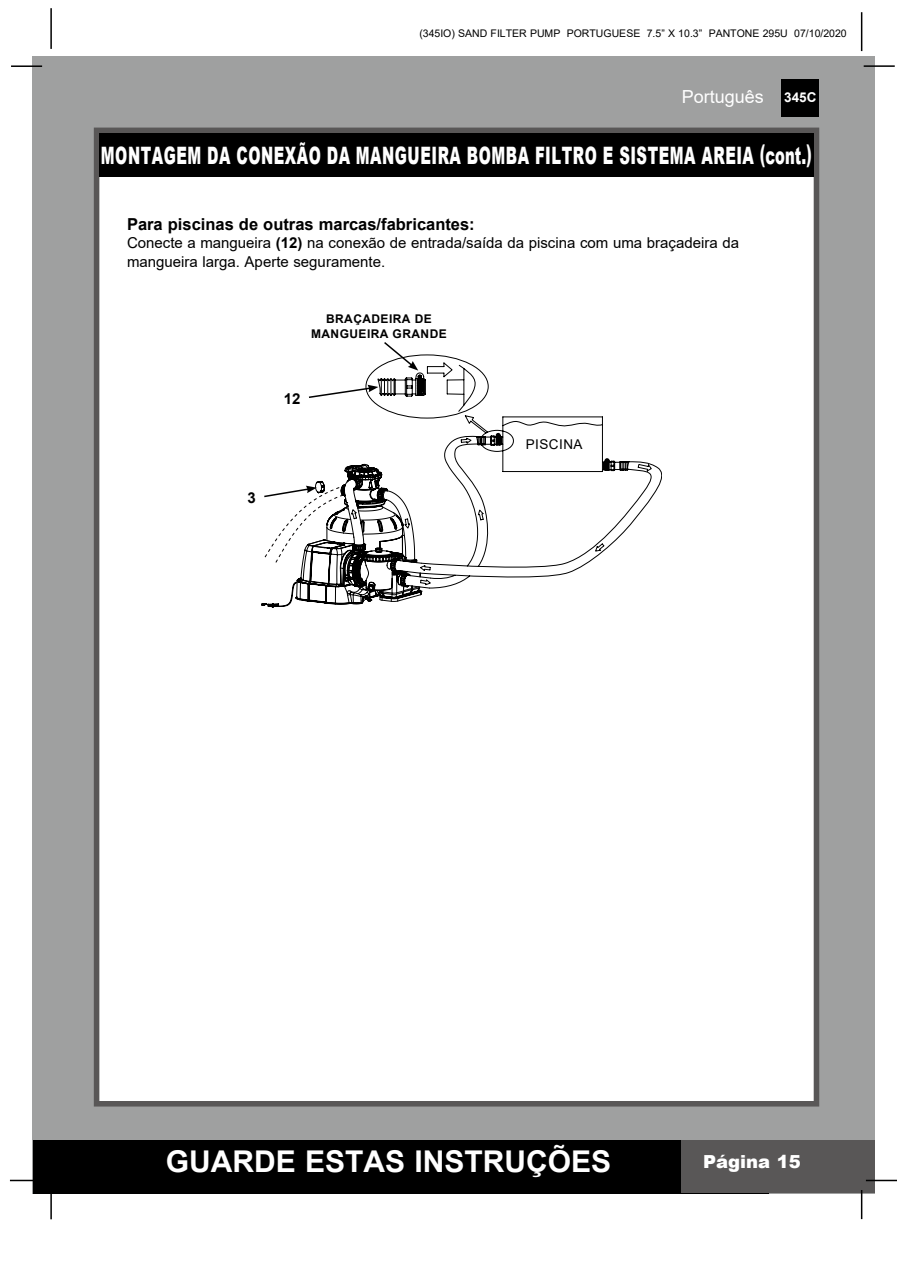
<style>
.page{position:relative;width:897px;height:1264px;background:#fff}
.page>*{position:absolute;margin:0;border:0;box-sizing:border-box;transform-origin:0 0}
.t1{font:700 30px "Arial";color:#fff}
.t2{font:900 24px "Arial";letter-spacing:.035em;color:#fff;scale:.61 1}
.t3{font:18px "Arial";color:#fff}
.t4{font:900 18px "Arial";color:#fff}
.t5{font:700 16.5px "Arial";color:#000}
.t6{font:15px/18px "Arial";color:#000}
.t7{font:700 15px "Arial";color:#000}
.t8{font:13.5px "Arial";color:#000}
.t9{font:700 13.5px "Arial";color:#fff}
.t10{font:700 12px "Arial";color:#000}
.t11{font:10.5px "Arial";color:#000}
.s1{font-weight:700}
</style>
<div class="page">
<div style="left:33px;top:56px;width:842px;height:1137px;background:#9fa0a0"></div>
<hr style="left:50px;top:8px;width:2px;height:41px;background:#000">
<hr style="left:860px;top:12px;width:2px;height:39px;background:#000">
<div style="left:781px;top:79px;width:38px;height:38px;background:#000"></div>
<div style="left:33px;top:1140px;width:735px;height:53px;background:#000"></div>
<div style="left:681px;top:1140px;width:194px;height:53px;background:#595757"></div>
<hr style="left:11px;top:65px;width:31px;height:2px;background:#000">
<hr style="left:863px;top:65px;width:31px;height:2px;background:#000">
<hr style="left:865px;top:1179px;width:31px;height:2px;background:#000">
<hr style="left:860px;top:1190px;width:2px;height:29px;background:#000">
<hr style="left:50px;top:1188px;width:2px;height:31px;background:#000">
<hr style="left:10px;top:1179px;width:31px;height:2px;background:#000">
<div style="left:94px;top:128px;width:725px;height:978px;background:#fff;border:6px solid #595757"></div>
<div style="left:99px;top:133px;width:714px;height:43px;background:#000"></div>
<svg style="left:604px;top:458px;width:58px;height:93px"></svg>
<svg style="left:261px;top:342px;width:343px;height:266px"></svg>
<p class="t11" style="left:419px;top:26px;width:429px">(345IO) SAND FILTER PUMP PORTUGUESE 7.5” X 10.3” PANTONE 295U 07/10/2020</p>
<p class="t3" style="left:681px;top:84px;width:84px">Português</p>
<p class="t9" style="left:784px;top:88px;width:34px">345C</p>
<h2 class="t2" style="left:101px;top:138px;width:1166px">MONTAGEM DA CONEXÃO DA MANGUEIRA BOMBA FILTRO E SISTEMA AREIA (cont.)</h2>
<p class="t5" style="left:127px;top:212px;width:349px">Para piscinas de outras marcas/fabricantes:</p>
<p class="t6" style="left:127px;top:234px;width:613px">Conecte a mangueira <span class="s1">(12)</span> na conexão de entrada/saída da piscina com uma braçadeira da mangueira larga. Aperte seguramente.</p>
<p class="t10" style="left:326px;top:310px;width:19px">Braçadeira</p>
<p class="t10" style="left:414px;top:310px;width:9px">de</p>
<p class="t10" style="left:311px;top:325px;width:10px">mangueira</p>
<p class="t10" style="left:392px;top:325px;width:10px">grande</p>
<p class="t7" style="left:284px;top:388px;width:18px">12</p>
<p class="t7" style="left:247px;top:487px;width:10px">3</p>
<p class="t8" style="left:525px;top:435px;width:19px">Piscina</p>
<h1 class="t1" style="left:166px;top:1140px;width:447px">GUARDE ESTAS INSTRUÇÕES</h1>
<p class="t4" style="left:703px;top:1148px;width:99px">Página 15</p>
</div>
